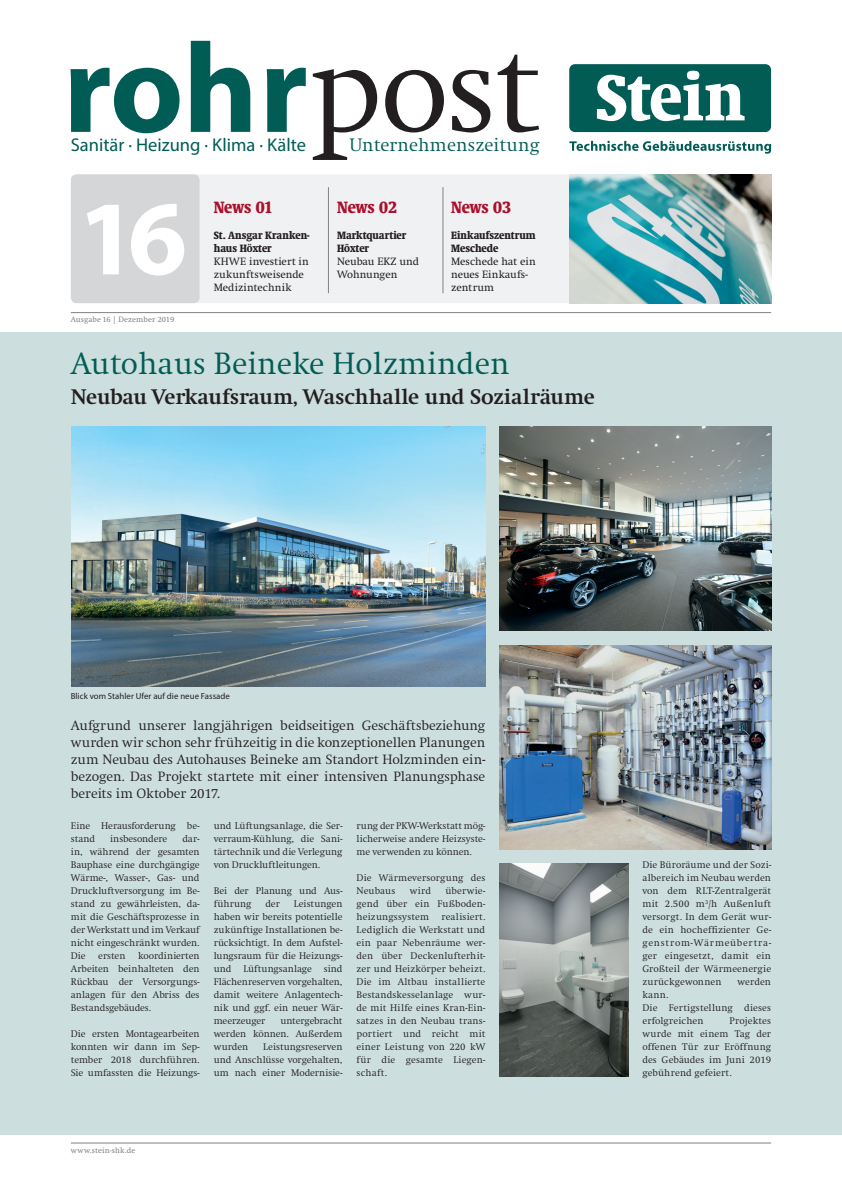
<style>
.page{position:relative;width:842px;height:1191px;background:#fff}
.page>*{position:absolute;margin:0;border:0;box-sizing:border-box;transform-origin:0 0}
.t1{font:700 128.2px "Myriad Pro";color:#005c55}
.t2{font:700 107px "Myriad Pro";color:#fff}
.t3{font:300 32px "Swift";color:#005c55}
.t4{font:700 22px "Swift";letter-spacing:-.005em;color:#231f20}
.t5{font:300 18.8px "Swift";letter-spacing:.005em;color:#005c55}
.t6{font:18.5px "Myriad Pro";color:#005c55}
.t7{font:700 condensed 17px "Swift";letter-spacing:-.005em;color:#aa0f2b}
.t8{font:300 14px/17px "Swift";letter-spacing:-.01em;color:#231f20;text-align:justify}
.t9{font:11px/13px "Swift";letter-spacing:.005em;color:#231f20}
.t10{font:700 condensed 11px/13px "Swift";color:#231f20}
.t11{font:300 10px/13px "Swift";color:#231f20;text-align:justify}
.t12{font:8.8px "Myriad Pro";letter-spacing:.005em;color:#231f20}
.t13{font:8px "Swift";letter-spacing:.01em;color:#808285}
.s1{font-family:"Swift";font-weight:300;color:#231f20}
</style>
<div class="page">
<hr style="left:71px;top:312px;width:700px;height:1px;background:#808285">
<div style="left:0;top:332px;width:842px;height:802px;background:#ccdedd"></div>
<div style="left:71px;top:174px;width:700px;height:129px;background:#f0f1f2;border-radius:6px"></div>
<div style="left:71px;top:174px;width:129px;height:129px;background:#d5d6d8;border-radius:6px"></div>
<hr style="left:328px;top:187px;width:1px;height:106px;background:#808285">
<hr style="left:71px;top:1142px;width:700px;height:1px;background:#808285">
<hr style="left:443px;top:187px;width:1px;height:106px;background:#808285">
<img style="left:569px;top:174px;width:202px;height:129px">
<svg style="left:569px;top:64px;width:202px;height:68px"></svg>
<svg style="left:569px;top:141px;width:202px;height:13px"></svg>
<img style="left:71px;top:426px;width:414px;height:260px">
<img style="left:499px;top:645px;width:272px;height:204px">
<img style="left:499px;top:864px;width:129px;height:212px">
<img style="left:499px;top:426px;width:272px;height:205px">
<h1 class="t1" style="left:63px;top:5px;width:478px">rohr<span class="s1">post</span></h1>
<h3 class="t6" style="left:71px;top:133px;width:237px">Sanitär · Heizung · Klima · Kälte</h3>
<h3 class="t5" style="left:349px;top:135px;width:192px">Unternehmenszeitung</h3>
<h2 class="t2" style="left:78px;top:168px;width:111px">16</h2>
<p class="t13" style="left:71px;top:315px;width:105px">Ausgabe 16 | Dezember 2019</p>
<h3 class="t7" style="left:214px;top:198px;width:61px">News 01</h3>
<p class="t10" style="left:214px;top:229px;width:97px">St. Ansgar Kranken&shy;haus Höxter</p>
<p class="t9" style="left:214px;top:255px;width:97px">KHWE investiert in zukunftsweisende<br>Medizintechnik</p>
<h3 class="t7" style="left:337px;top:198px;width:61px">News 02</h3>
<p class="t10" style="left:337px;top:229px;width:71px">Marktquartier<br>Höxter</p>
<p class="t9" style="left:337px;top:255px;width:83px">Neubau EKZ und<br>Wohnungen</p>
<h3 class="t7" style="left:451px;top:198px;width:61px">News 03</h3>
<p class="t10" style="left:451px;top:229px;width:86px">Einkaufszentrum<br>Meschede</p>
<p class="t9" style="left:451px;top:255px;width:86px">Meschede hat ein neues Einkaufs&shy;zentrum</p>
<h3 class="t3" style="left:71px;top:346px;width:440px">Autohaus Beineke Holzminden</h3>
<h3 class="t4" style="left:71px;top:384px;width:525px">Neubau Verkaufsraum, Waschhalle und Sozialräume</h3>
<p class="t12" style="left:71px;top:691px;width:161px">Blick vom Stahler Ufer auf die neue Fassade</p>
<p class="t8" style="left:71px;top:717px;width:416px">Aufgrund unserer langjährigen beidseitigen Geschäftsbeziehung wurden wir schon sehr frühzeitig in die konzeptionellen Planungen zum Neubau des Autohauses Beineke am Standort Holzminden ein&shy;bezogen. Das Projekt startete mit einer intensiven Planungsphase bereits im Oktober 2017.</p>
<p class="t11" style="left:71px;top:819px;width:130px">Eine Herausforderung be&shy;stand</p>
<p class="t11" style="left:71px;top:832px;width:130px;text-indent:111px">dar&shy;in, während der gesamten Bauphase eine durchgängige Wärme-, Wasser-, Gas- und Druckluftversorgung im Be&shy;stand zu gewährleisten, da&shy;mit die Geschäftsprozesse in der Werkstatt und im Verkauf nicht eingeschränkt wurden.<br>Die</p>
<p class="t11" style="left:110px;top:832px;width:59px">insbesondere</p>
<p class="t11" style="left:71px;top:949px;width:130px;text-indent:67px">koordinierten Arbeiten beinhalteten den Rückbau der Versorgungs&shy;anlagen für den Abriss des Bestandsgebäudes.</p>
<p class="t11" style="left:71px;top:1027px;width:130px">Die ersten Montagearbeiten konnten wir dann im Sep&shy;tember 2018 durchführen.<br>Sie umfassten die Heizungs-</p>
<p class="t11" style="left:98px;top:949px;width:29px">ersten</p>
<p class="t11" style="left:214px;top:819px;width:130px">und Lüftungsanlage, die Ser&shy;verraum-Kühlung, die Sani&shy;tärtechnik und die Verlegung von Druckluftleitungen.</p>
<p class="t11" style="left:214px;top:884px;width:130px">Bei der Planung und Aus&shy;führung</p>
<p class="t11" style="left:265px;top:897px;width:16px">der</p>
<p class="t11" style="left:214px;top:897px;width:130px;text-indent:80px">Leistungen haben wir bereits potentielle zukünftige Installationen be&shy;rücksichtigt. In dem Aufstel&shy;lungsraum für die Heizungs&shy;und Lüftungsanlage sind Flächenreserven vorgehalten, damit weitere Anlagentech&shy;nik und ggf. ein neuer Wär&shy;meerzeuger</p>
<p class="t11" style="left:214px;top:1014px;width:130px;text-indent:67px">untergebracht werden können. Außerdem wurden</p>
<p class="t11" style="left:214px;top:1040px;width:130px;text-indent:50px">Leistungsreserven und Anschlüsse vorgehalten, um nach einer Modernisie-</p>
<p class="t11" style="left:357px;top:819px;width:130px">rung der PKW-Werkstatt mög&shy;licherweise andere Heizsyste&shy;me verwenden zu können.</p>
<p class="t11" style="left:357px;top:871px;width:130px">Die Wärmeversorgung des<br>Neubaus</p>
<p class="t11" style="left:357px;top:884px;width:130px;text-indent:89px">überwie&shy;gend über ein Fußboden&shy;heizungssystem realisiert.<br>Lediglich die Werkstatt und ein paar Nebenräume wer&shy;den über Deckenlufterhit&shy;zer und Heizkörper beheizt.<br>Die im Altbau installierte Bestandskesselanlage wur&shy;de mit Hilfe eines Kran-Ein&shy;satzes in den Neubau trans&shy;portiert und reicht mit einer Leistung von 220 kW für die gesamte Liegen&shy;schaft.</p>
<p class="t11" style="left:410px;top:884px;width:23px">wird</p>
<p class="t13" style="left:71px;top:1146px;width:66px">www.stein-shk.de</p>
<p class="t11" style="left:642px;top:858px;width:130px">Die Büroräume und der Sozi&shy;albereich im Neubau werden von dem RLT-Zentralgerät mit 2.500 m<sup>3</sup>/h Außenluft versorgt. In dem Gerät wur&shy;de ein hocheffizienter Ge&shy;genstrom-Wärmeübertra&shy;ger eingesetzt, damit ein Großteil der Wärmeenergie zurückgewonnen</p>
<p class="t11" style="left:737px;top:975px;width:35px">werden</p>
<p class="t11" style="left:642px;top:988px;width:130px;text-align:left">kann.<br>Die Fertigstellung dieses erfolgreichen</p>
<p class="t11" style="left:642px;top:1014px;width:130px;text-indent:87px">Projektes wurde mit einem Tag der offenen Tür zur Eröffnung des Gebäudes im Juni 2019 gebührend gefeiert.</p>
</div>
